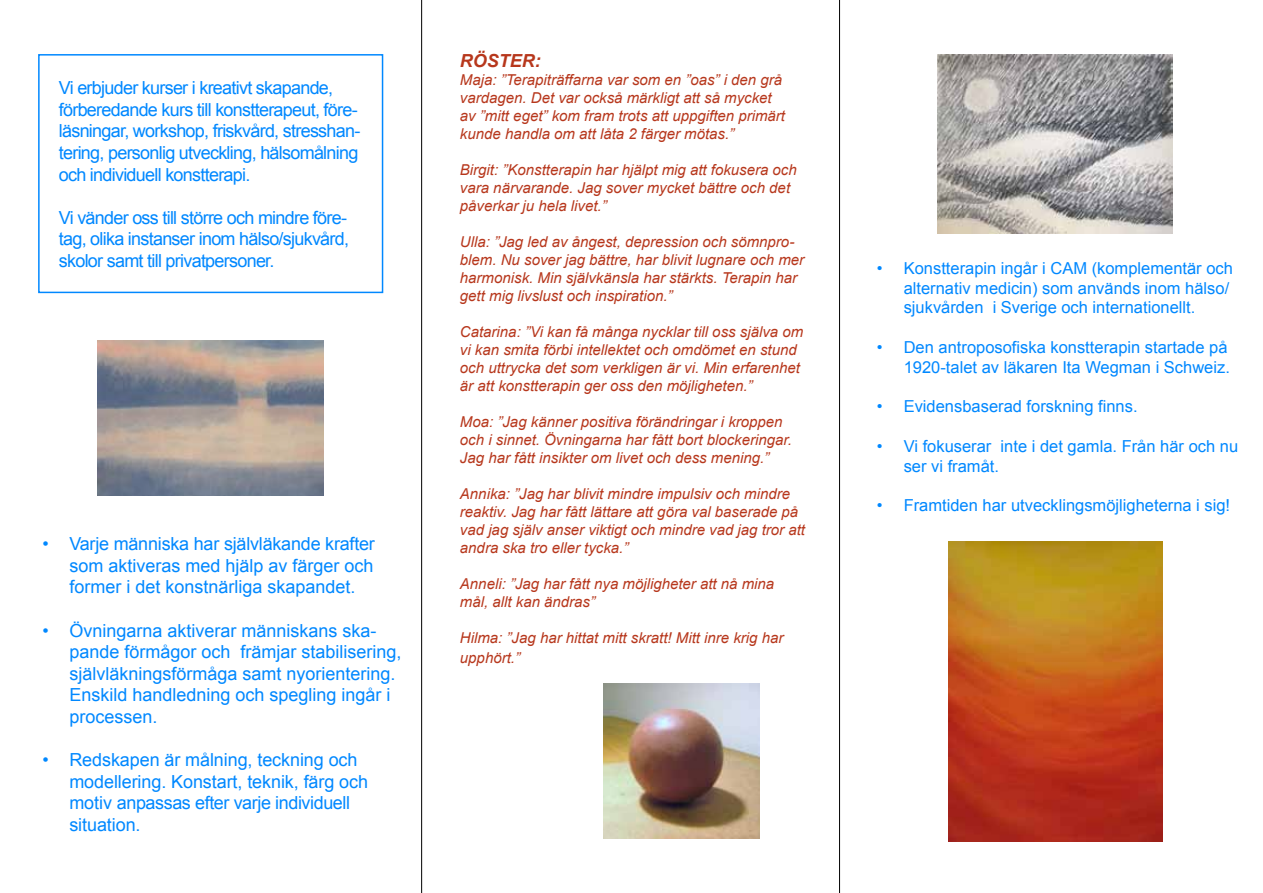
<style>
.page{position:relative;width:1263px;height:893px;background:#fff}
.page>*{position:absolute;margin:0;border:0;box-sizing:border-box;transform-origin:0 0}
.t1{font:18px/21.6px "Arial";letter-spacing:-.005em;color:#08f;text-align:justify}
.t2{font:18px/21.6px "Arial";letter-spacing:-.04em;color:#08f}
.t3{font:italic 700 18px "Arial";color:#b7371c}
.t4{font:16.5px/19.8px "Arial";color:#08f}
.t5{font:italic 15px/18px "Arial";color:#b7371c}
</style>
<div class="page">
<div style="left:38px;top:54px;width:345px;height:239px;border:2px solid #08f"></div>
<img style="left:938px;top:54px;width:234px;height:180px">
<img style="left:948px;top:541px;width:214px;height:301px">
<img style="left:98px;top:340px;width:226px;height:156px">
<img style="left:603px;top:683px;width:157px;height:156px">
<hr style="left:421px;top:0;width:1px;height:893px;background:#000">
<hr style="left:839px;top:0;width:1px;height:893px;background:#000">
<p class="t2" style="left:59px;top:77px;width:303px">Vi erbjuder kurser i kreativt skapande, förberedande kurs till konstterapeut, före&shy;läsningar, workshop, friskvård, stresshan&shy;tering, personlig utveckling, hälsomålning och individuell konstterapi.</p>
<p class="t1" style="left:59px;top:207px;width:292px">Vi vänder oss till större och mindre före&shy;tag, olika instanser inom hälso/sjukvård, skolor samt till privatpersoner.</p>
<p class="t1" style="left:69px;top:533px;width:307px;text-indent:-27px">• Varje människa har självläkande krafter som aktiveras med hjälp av färger och former i det konstnärliga skapandet.</p>
<p class="t1" style="left:69px;top:619px;width:334px;text-align:left;text-indent:-27px">• Övningarna aktiverar människans ska&shy;pande förmågor och främjar stabilisering, självläkningsförmåga samt nyorientering.<br>Enskild handledning och spegling ingår i processen.</p>
<p class="t1" style="left:69px;top:749px;width:300px;text-align:left;text-indent:-27px">• Redskapen är målning, teckning och modellering. Konstart, teknik, färg och motiv anpassas efter varje individuell situation.</p>
<p class="t3" style="left:460px;top:51px;width:82px">RÖSTER:</p>
<p class="t5" style="left:460px;top:71px;width:327px">Maja: ”Terapiträffarna var som en ”oas” i den grå vardagen. Det var också märkligt att så mycket av ”mitt eget” kom fram trots att uppgiften primärt kunde handla om att låta 2 färger mötas.”</p>
<p class="t5" style="left:460px;top:161px;width:338px">Birgit: ”Konstterapin har hjälpt mig att fokusera och vara närvarande. Jag sover mycket bättre och det påverkar ju hela livet.”</p>
<p class="t5" style="left:460px;top:233px;width:346px">Ulla: ”Jag led av ångest, depression och sömnpro&shy;blem. Nu sover jag bättre, har blivit lugnare och mer harmonisk. Min självkänsla har stärkts. Terapin har gett mig livslust och inspiration.”</p>
<p class="t5" style="left:460px;top:323px;width:345px">Catarina: ”Vi kan få många nycklar till oss själva om vi kan smita förbi intellektet och omdömet en stund och uttrycka det som verkligen är vi. Min erfarenhet är att konstterapin ger oss den möjligheten.”</p>
<p class="t5" style="left:460px;top:413px;width:334px">Moa: ”Jag känner positiva förändringar i kroppen och i sinnet. Övningarna har fått bort blockeringar.<br>Jag har fått insikter om livet och dess mening.”</p>
<p class="t5" style="left:460px;top:485px;width:347px">Annika: ”Jag har blivit mindre impulsiv och mindre reaktiv. Jag har fått lättare att göra val baserade på vad jag själv anser viktigt och mindre vad jag tror att andra ska tro eller tycka.”</p>
<p class="t5" style="left:460px;top:575px;width:316px">Anneli: ”Jag har fått nya möjligheter att nå mina mål, allt kan ändras”</p>
<p class="t5" style="left:460px;top:628px;width:325px;line-height:19.8px">Hilma: ”Jag har hittat mitt skratt! Mitt inre krig har upphört.”</p>
<p class="t4" style="left:904px;top:258px;width:331px;text-indent:-27px">• Konstterapin ingår i CAM (komplementär och alternativ medicin) som används inom hälso/ sjukvården i Sverige och internationellt.</p>
<p class="t4" style="left:877px;top:337px;width:355px;text-align:right">• Den antroposofiska konstterapin startade på<br>1920-talet av läkaren Ita Wegman i Schweiz.</p>
<p class="t4" style="left:877px;top:397px;width:262px">• Evidensbaserad forskning finns.</p>
<p class="t4" style="left:904px;top:436px;width:336px;text-indent:-27px">• Vi fokuserar inte i det gamla. Från här och nu ser vi framåt.</p>
<p class="t4" style="left:877px;top:496px;width:355px">• Framtiden har utvecklingsmöjligheterna i sig!</p>
</div>
